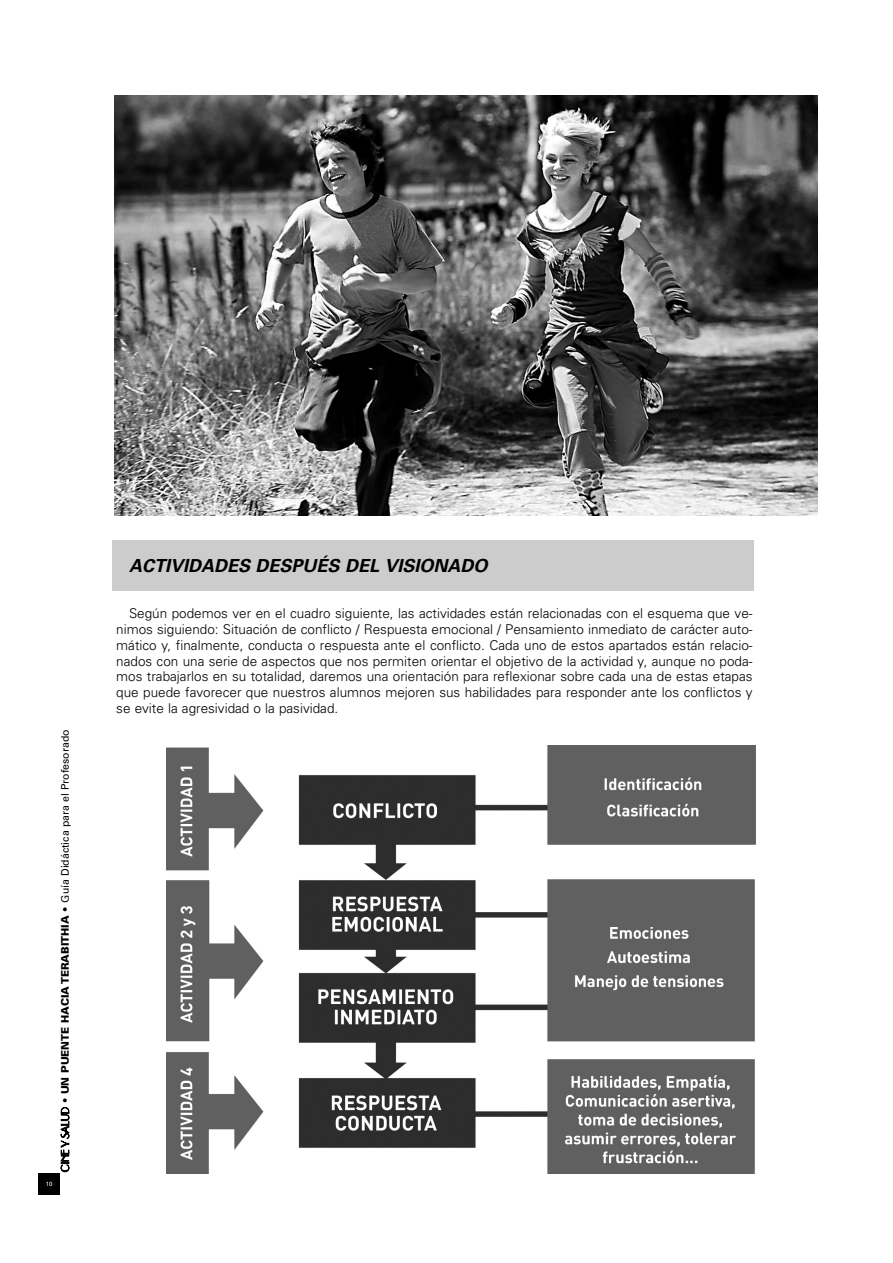
<style>
.page{position:relative;width:893px;height:1263px;background:#fff}
.page>*{position:absolute;margin:0;border:0;box-sizing:border-box;transform-origin:0 0}
.t1{font:italic 700 18px "Univers";color:#000}
.t2{font:300 13.5px/15.8px "Univers";color:#000;text-align:justify}
.t3{font:10.5px "Univers";color:#000}
.t4{font:6px "Frutiger";color:#fff}
.s1{font-family:"Parisian"}
.s2{font-weight:900}
</style>
<div class="page">
<div style="left:112px;top:540px;width:642px;height:51px;background:#ccc"></div>
<div style="left:38px;top:1174px;width:22px;height:21px;background:#000"></div>
<img style="left:167px;top:745px;width:589px;height:429px">
<img style="left:115px;top:95px;width:703px;height:420px">
<p class="t4" style="left:46px;top:1181px;width:8px">10</p>
<p class="t3" style="left:61px;top:1172px;width:444px;rotate:-90deg"><span class="s1">CINE Y SALUD</span> <span class="s2">• UN PUENTE HACIA TERABITHIA •</span> Guía Didáctica para el Profesorado</p>
<h1 class="t1" style="left:129px;top:559px;width:363px">ACTIVIDADES DESPUÉS DEL VISIONADO</h1>
<p class="t2" style="left:116px;top:607px;width:638px;text-indent:13px">Según podemos ver en el cuadro siguiente, las actividades están relacionadas con el esquema que ve&shy;nimos siguiendo: Situación de conflicto / Respuesta emocional / Pensamiento inmediato de carácter auto&shy;mático y, finalmente, conducta o respuesta ante el conflicto. Cada uno de estos apartados están relacio&shy;nados con una serie de aspectos que nos permiten orientar el objetivo de la actividad y, aunque no poda&shy;mos trabajarlos en su totalidad, daremos una orientación para reflexionar sobre cada una de estas etapas que puede favorecer que nuestros alumnos mejoren sus habilidades para responder ante los conflictos y se evite la agresividad o la pasividad.</p>
</div>
